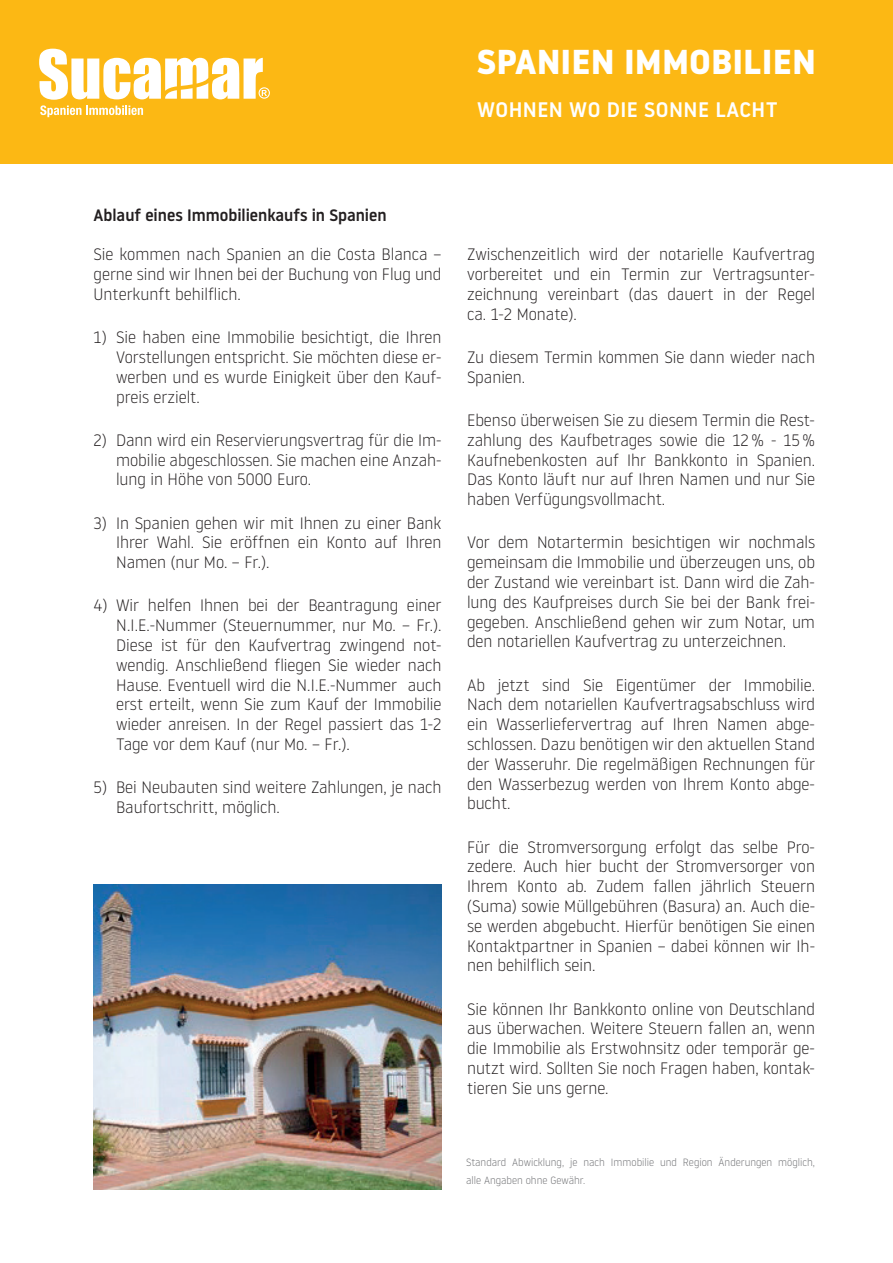
<style>
.page{position:relative;width:893px;height:1263px;background:#fff}
.page>*{position:absolute;margin:0;border:0;box-sizing:border-box;transform-origin:0 0}
.t1{font:700 34.5px "Noway";letter-spacing:.02em;color:#fff}
.t2{font:500 21px "Noway";letter-spacing:.02em;color:#fff}
.t3{font:300 16.5px/19.8px "Noway";color:#231f20;text-align:justify}
.t4{font:500 16.5px "Noway";color:#231f20}
.t5{font:300 10.5px/18px "Noway";color:#6c6d70}
</style>
<div class="page">
<div style="left:0;top:0;width:893px;height:164px;background:#fcb814"></div>
<img style="left:94px;top:884px;width:347px;height:305px">
<svg style="left:39px;top:49px;width:231px;height:68px"></svg>
<h1 class="t1" style="left:477px;top:42px;width:340px">SPANIEN IMMOBILIEN</h1>
<p class="t2" style="left:477px;top:95px;width:302px">WOHNEN WO DIE SONNE LACHT</p>
<p class="t4" style="left:94px;top:204px;width:295px">Ablauf eines Immobilienkaufs in Spanien</p>
<p class="t3" style="left:94px;top:244px;width:350px">Sie kommen nach Spanien an die Costa Blanca – gerne sind wir Ihnen bei der Buchung von Flug und Unterkunft behilflich.</p>
<p class="t3" style="left:116px;top:327px;width:327px;text-indent:-23px">1) Sie haben eine Immobilie besichtigt, die Ihren Vorstellungen entspricht. Sie möchten diese er&shy;werben und es wurde Einigkeit über den Kauf&shy;preis erzielt.</p>
<p class="t3" style="left:116px;top:429px;width:327px;text-indent:-23px">2) Dann wird ein Reservierungsvertrag für die Im&shy;mobilie abgeschlossen. Sie machen eine Anzah&shy;lung in Höhe von 5000 Euro.</p>
<p class="t3" style="left:116px;top:512px;width:327px;text-indent:-23px">3) In Spanien gehen wir mit Ihnen zu einer Bank Ihrer Wahl. Sie eröffnen ein Konto auf Ihren Namen (nur Mo. – Fr.).</p>
<p class="t3" style="left:116px;top:595px;width:327px;text-indent:-23px">4) Wir helfen Ihnen bei der Beantragung einer N.I.E.-Nummer (Steuernummer, nur Mo. – Fr.).<br>Diese ist für den Kaufvertrag zwingend not&shy;wendig. Anschließend fliegen Sie wieder nach Hause. Eventuell wird die N.I.E.-Nummer auch erst erteilt, wenn Sie zum Kauf der Immobilie wieder anreisen. In der Regel passiert das 1-2<br>Tage vor dem Kauf (nur Mo. – Fr.).</p>
<p class="t3" style="left:116px;top:777px;width:327px;text-indent:-23px">5) Bei Neubauten sind weitere Zahlungen, je nach<br>Baufortschritt, möglich.</p>
<p class="t3" style="left:467px;top:244px;width:349px">Zwischenzeitlich wird der notarielle Kaufvertrag vorbereitet und ein Termin zur Vertragsunter&shy;zeichnung vereinbart (das dauert in der Regel ca. 1-2 Monate).</p>
<p class="t3" style="left:467px;top:346px;width:349px">Zu diesem Termin kommen Sie dann wieder nach<br>Spanien.</p>
<p class="t3" style="left:467px;top:409px;width:349px">Ebenso überweisen Sie zu diesem Termin die Rest&shy;zahlung des Kaufbetrages sowie die 12 % - 15 % Kaufnebenkosten auf Ihr Bankkonto in Spanien.<br>Das Konto läuft nur auf Ihren Namen und nur Sie haben Verfügungsvollmacht.</p>
<p class="t3" style="left:467px;top:532px;width:349px">Vor dem Notartermin besichtigen wir nochmals gemeinsam die Immobilie und überzeugen uns, ob der Zustand wie vereinbart ist. Dann wird die Zah&shy;lung des Kaufpreises durch Sie bei der Bank frei&shy;gegeben. Anschließend gehen wir zum Notar, um den notariellen Kaufvertrag zu unterzeichnen.</p>
<p class="t3" style="left:467px;top:674px;width:349px">Ab jetzt sind Sie Eigentümer der Immobilie.<br>Nach dem notariellen Kaufvertragsabschluss wird ein Wasserliefervertrag auf Ihren Namen abge&shy;schlossen. Dazu benötigen wir den aktuellen Stand der Wasseruhr. Die regelmäßigen Rechnungen für den Wasserbezug werden von Ihrem Konto abge&shy;bucht.</p>
<p class="t3" style="left:467px;top:836px;width:349px">Für die Stromversorgung erfolgt das selbe Pro&shy;zedere. Auch hier bucht der Stromversorger von Ihrem Konto ab. Zudem fallen jährlich Steuern (Suma) sowie Müllgebühren (Basura) an. Auch die&shy;se werden abgebucht. Hierfür benötigen Sie einen Kontaktpartner in Spanien – dabei können wir Ih&shy;nen behilflich sein.</p>
<p class="t3" style="left:467px;top:998px;width:349px">Sie können Ihr Bankkonto online von Deutschland aus überwachen. Weitere Steuern fallen an, wenn die Immobilie als Erstwohnsitz oder temporär ge&shy;nutzt wird. Sollten Sie noch Fragen haben, kontak&shy;tieren Sie uns gerne.</p>
<p class="t5" style="left:466px;top:1153px;width:350px">Standard Abwicklung, je nach Immobilie und Region Änderungen möglich, alle Angaben ohne Gewähr.</p>
</div>
